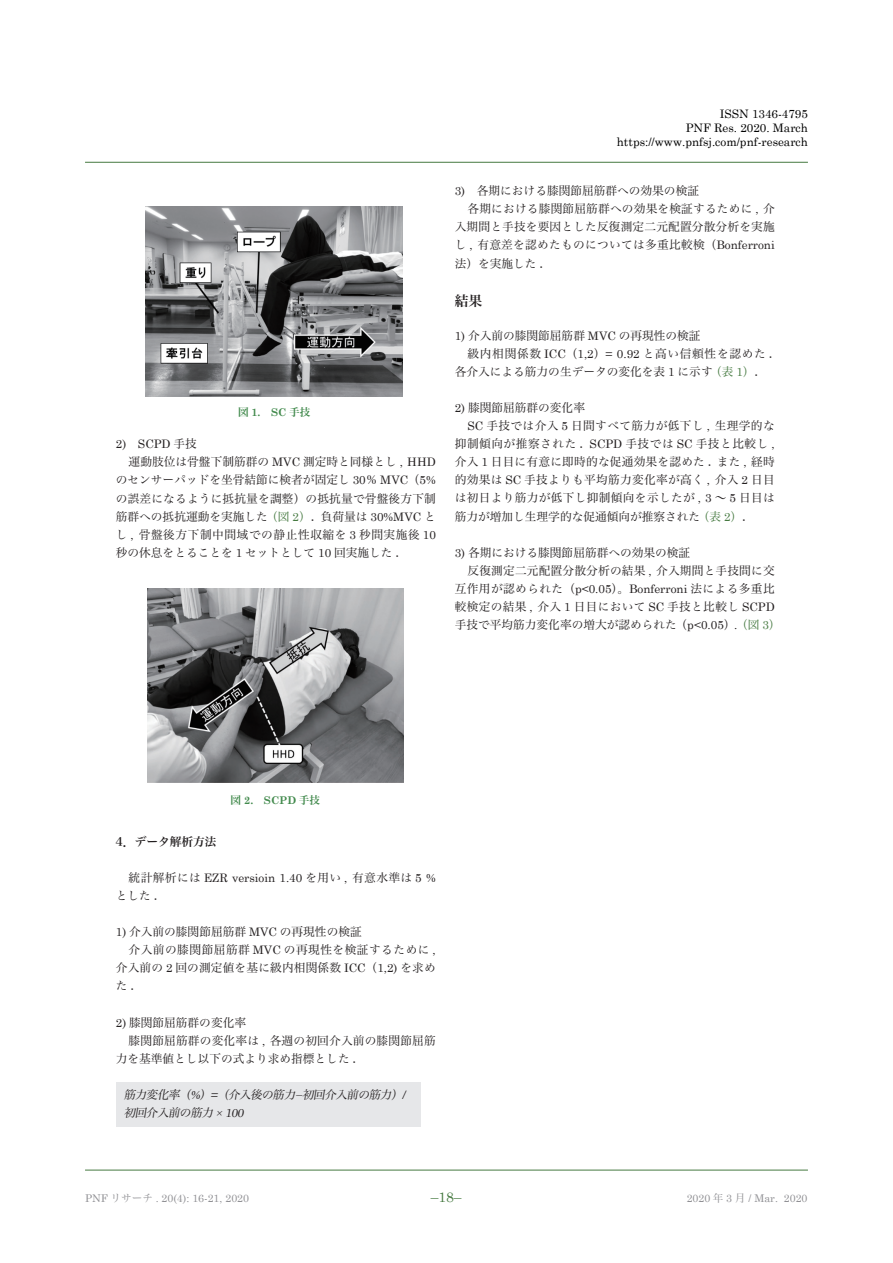
<style>
.page{position:relative;width:893px;height:1263px;background:#fff}
.page>*{position:absolute;margin:0;border:0;box-sizing:border-box;transform-origin:0 0}
.t1{font:13.8px "Century Schoolbook";color:#457940}
.t2{font:13.8px "Hira Min Pro N W6";color:#231f20}
.t3{font:11.7px/18px "Hira Min Pro W3";letter-spacing:.015em;color:#231f20}
.t4{font:11.7px "Hira Min Pro N W3";color:#231f20}
.t5{font:11.7px "Century Schoolbook";color:#231f20}
.t6{font:11.7px/13.8px "Century Schoolbook";color:#000;text-align:right}
.t7{font:11.7px/18px "Hira Min Pro N W3";letter-spacing:.025em;color:#231f20}
.t8{font:italic 11.7px/18px "Hira Min Pro W3";color:#231f20}
.t9{font:11.7px "Hira Min Pro W3";letter-spacing:.045em;color:#231f20}
.t10{font:11.7px "Hira Min Pro W3";letter-spacing:.04em;color:#231f20}
.t11{font:11.7px "Hira Min Pro W3";letter-spacing:.035em;color:#231f20}
.t12{font:11.7px "Hira Min Pro N W6";color:#231f20}
.t13{font:10.65px "Century Schoolbook";color:#909094}
.t14{font:700 10.65px "Century Schoolbook";color:#428a4d}
.s1{font-family:"Hira Min Pro W6";font-weight:400}
.s2{font-family:"Hira Min Pro W3"}
.s3{font-family:"Hira Min Pro N W3"}
.s4{font-family:"Century Schoolbook"}
.s5{font-family:"Hira Min Pro N W3";color:#457940}
.s6{color:#457940}
.s7{font-family:"Century Schoolbook";color:#457940}
.s8{font-family:"Hira Min Pro W3";color:#457940}
</style>
<div class="page">
<hr style="left:85px;top:1170px;width:723px;height:1px;background:#457940">
<hr style="left:85px;top:162px;width:723px;height:1px;background:#457940">
<div style="left:116px;top:1082px;width:304px;height:45px;background:#e6e7e9"></div>
<img style="left:146px;top:206px;width:257px;height:190px">
<img style="left:147px;top:589px;width:256px;height:193px">
<p class="t14" style="left:238px;top:405px;width:74px"><span class="s1">図</span> 1. SC <span class="s1">手技</span></p>
<p class="t5" style="left:116px;top:437px;width:83px">2) SCPD <span class="s2">手技</span></p>
<p class="t3" style="left:129px;top:452px;width:309px">運動肢位<span class="s3">は</span>骨盤下制筋群<span class="s3">の</span> <span class="s4">MVC</span> 測定時<span class="s3">と</span>同様<span class="s3">とし</span> <span class="s4">, HHD</span></p>
<p class="t4" style="left:116px;top:470px;width:321px">のセンサーパッドを<span class="s2">坐骨結節</span>に<span class="s2">検者</span>が<span class="s2">固定</span>し <span class="s4">30</span>％ <span class="s4">MVC</span>（<span class="s4">5%</span></p>
<p class="t3" style="left:116px;top:488px;width:321px;text-align:justify"><span class="s3">の</span>誤差<span class="s3">になるように</span>抵抗量<span class="s3">を</span>調整<span class="s3">）の</span>抵抗量<span class="s3">で</span>骨盤後方下制筋群<span class="s3">への</span>抵抗運動<span class="s3">を</span>実施<span class="s3">した</span><span class="s5">（</span><span class="s6">図</span> <span class="s7">2</span><span class="s5">）</span><span class="s3">.</span> 負荷量<span class="s3">は</span> <span class="s4">30%MVC</span> <span class="s3">とし</span> <span class="s4">,</span> 骨盤後方下制中間域<span class="s3">での</span>静止性収縮<span class="s3">を</span> <span class="s4">3</span> 秒間実施後 <span class="s4">10</span></p>
<p class="t4" style="left:116px;top:542px;width:287px"><span class="s2">秒</span>の<span class="s2">休息</span>をとることを <span class="s4">1</span> セットとして <span class="s4">10</span> <span class="s2">回実施</span>した .</p>
<p class="t6" style="left:617px;top:107px;width:193px">ISSN 1346-4795<br>PNF Res. 2020. March https://www.pnfsj.com/pnf-research</p>
<p class="t3" style="left:455px;top:181px;width:246px"><span class="s4">3)</span>　各期<span class="s3">における</span>膝関節屈筋群<span class="s3">への</span>効果<span class="s3">の</span>検証</p>
<p class="t3" style="left:468px;top:199px;width:309px">各期<span class="s3">における</span>膝関節屈筋群<span class="s3">への</span>効果<span class="s3">を</span>検証<span class="s3">するために</span> <span class="s4">,</span> 介</p>
<p class="t3" style="left:455px;top:217px;width:321px">入期間<span class="s3">と</span>手技<span class="s3">を</span>要因<span class="s3">とした</span>反復測定二元配置分散分析<span class="s3">を</span>実施</p>
<p class="t7" style="left:455px;top:235px;width:321px">し <span class="s4">,</span> <span class="s2">有意差</span>を<span class="s2">認</span>めたものについては<span class="s2">多重比較検</span>（<span class="s4">Bonferroni</span><span class="s2">法</span>）を<span class="s2">実施</span>した .</p>
<p class="t2" style="left:455px;top:288px;width:29px">結果</p>
<p class="t3" style="left:468px;top:325px;width:309px;text-indent:-13px"><span class="s4">1)</span> 介入前<span class="s3">の</span>膝関節屈筋群 <span class="s4">MVC</span> <span class="s3">の</span>再現性<span class="s3">の</span>検証<br>級内相関係数 <span class="s4">ICC</span><span class="s3">（</span><span class="s4">1,2</span><span class="s3">）</span><span class="s4">= 0.92</span> <span class="s3">と</span>高<span class="s3">い</span>信頼性<span class="s3">を</span>認<span class="s3">めた .</span></p>
<p class="t4" style="left:455px;top:362px;width:307px"><span class="s2">各介入</span>による<span class="s2">筋力</span>の<span class="s2">生</span>データの<span class="s2">変化</span>を<span class="s2">表</span> <span class="s4">1</span> に<span class="s2">示</span>す<span class="s6">（</span><span class="s8">表</span> <span class="s7">1</span><span class="s6">）</span>.</p>
<p class="t3" style="left:455px;top:398px;width:132px"><span class="s4">2)</span> 膝関節屈筋群<span class="s3">の</span>変化率</p>
<p class="t11" style="left:467px;top:416px;width:309px"><span class="s4">SC</span> 手技<span class="s3">では</span>介入 <span class="s4">5</span> 日間<span class="s3">すべて</span>筋力<span class="s3">が</span>低下<span class="s3">し</span> <span class="s4">,</span> 生理学的<span class="s3">な</span></p>
<p class="t9" style="left:455px;top:434px;width:321px">抑制傾向<span class="s3">が</span>推察<span class="s3">された .</span> <span class="s4">SCPD</span> 手技<span class="s3">では</span> <span class="s4">SC</span> 手技<span class="s3">と</span>比較<span class="s3">し</span> <span class="s4">,</span></p>
<p class="t3" style="left:455px;top:452px;width:321px">介入 <span class="s4">1</span> 日目<span class="s3">に</span>有意<span class="s3">に</span>即時的<span class="s3">な</span>促通効果<span class="s3">を</span>認<span class="s3">めた . また</span> <span class="s4">,</span> 経時</p>
<p class="t3" style="left:455px;top:470px;width:321px">的効果<span class="s3">は</span> <span class="s4">SC</span> 手技<span class="s3">よりも</span>平均筋力変化率<span class="s3">が</span>高<span class="s3">く</span> <span class="s4">,</span> 介入 <span class="s4">2</span> 日目</p>
<p class="t3" style="left:455px;top:488px;width:321px"><span class="s3">は</span>初日<span class="s3">より</span>筋力<span class="s3">が</span>低下<span class="s3">し</span>抑制傾向<span class="s3">を</span>示<span class="s3">したが</span> <span class="s4">, 3</span> <span class="s3">～</span> <span class="s4">5</span> 日目<span class="s3">は</span></p>
<p class="t3" style="left:455px;top:506px;width:295px">筋力<span class="s3">が</span>増加<span class="s3">し</span>生理学的<span class="s3">な</span>促通傾向<span class="s3">が</span>推察<span class="s3">された</span><span class="s5">（</span><span class="s6">表</span> <span class="s7">2</span><span class="s5">）</span><span class="s3">.</span></p>
<p class="t3" style="left:467px;top:542px;width:309px;text-indent:-13px"><span class="s4">3)</span> 各期<span class="s3">における</span>膝関節屈筋群<span class="s3">への</span>効果<span class="s3">の</span>検証<br>反復測定二元配置分散分析<span class="s3">の</span>結果 <span class="s4">,</span> 介入期間<span class="s3">と</span>手技間<span class="s3">に</span>交</p>
<p class="t5" style="left:455px;top:581px;width:321px"><span class="s2">互作用</span><span class="s3">が</span><span class="s2">認</span><span class="s3">められた（</span>p&lt;0.05<span class="s3">）。</span>Bonferroni <span class="s2">法</span><span class="s3">による</span><span class="s2">多重比</span></p>
<p class="t3" style="left:455px;top:596px;width:327px">較検定<span class="s3">の</span>結果 <span class="s4">,</span> 介入 <span class="s4">1</span> 日目<span class="s3">において</span> <span class="s4">SC</span> 手技<span class="s3">と</span>比較<span class="s3">し</span> <span class="s4">SCPD</span>手技<span class="s3">で</span>平均筋力変化率<span class="s3">の</span>増大<span class="s3">が</span>認<span class="s3">められた（</span><span class="s4">p&lt;0.05</span><span class="s3">）</span><span class="s4">.</span><span class="s5">（</span><span class="s6">図</span> <span class="s7">3</span><span class="s5">）</span></p>
<p class="t14" style="left:231px;top:793px;width:91px"><span class="s1">図</span> 2. SCPD <span class="s1">手技</span></p>
<p class="t12" style="left:116px;top:831px;width:102px">4．データ解析方法</p>
<p class="t5" style="left:129px;top:870px;width:309px"><span class="s2">統計解析</span><span class="s3">には</span> EZR versioin 1.40 <span class="s3">を</span><span class="s2">用</span><span class="s3">い</span> , <span class="s2">有意水準</span><span class="s3">は</span> 5 %</p>
<p class="t4" style="left:116px;top:886px;width:45px">とした .</p>
<p class="t3" style="left:116px;top:922px;width:247px"><span class="s4">1)</span> 介入前<span class="s3">の</span>膝関節屈筋群 <span class="s4">MVC</span> <span class="s3">の</span>再現性<span class="s3">の</span>検証</p>
<p class="t10" style="left:129px;top:940px;width:309px">介入前<span class="s3">の</span>膝関節屈筋群 <span class="s4">MVC</span> <span class="s3">の</span>再現性<span class="s3">を</span>検証<span class="s3">するために</span> <span class="s4">,</span></p>
<p class="t3" style="left:116px;top:958px;width:321px">介入前<span class="s3">の</span> <span class="s4">2</span> 回<span class="s3">の</span>測定値<span class="s3">を</span>基<span class="s3">に</span>級内相関係数 <span class="s4">ICC</span><span class="s3">（</span><span class="s4">1,2)</span> <span class="s3">を</span>求<span class="s3">め</span></p>
<p class="t4" style="left:116px;top:976px;width:22px">た.</p>
<p class="t3" style="left:129px;top:1012px;width:309px;text-indent:-13px"><span class="s4">2)</span> 膝関節屈筋群<span class="s3">の</span>変化率<br>膝関節屈筋群<span class="s3">の</span>変化率<span class="s3">は</span> <span class="s4">,</span> 各週<span class="s3">の</span>初回介入前<span class="s3">の</span>膝関節屈筋</p>
<p class="t4" style="left:116px;top:1048px;width:244px"><span class="s2">力</span>を<span class="s2">基準値</span>とし<span class="s2">以下</span>の<span class="s2">式</span>より<span class="s2">求</span>め<span class="s2">指標</span>とした .</p>
<p class="t8" style="left:124px;top:1084px;width:285px">筋力変化率<span class="s3">（</span><span class="s4">%</span><span class="s3">）</span><span class="s4">=</span><span class="s3">（</span>介入後<span class="s3">の</span>筋力<span class="s3">-</span>初回介入前<span class="s3">の</span>筋力<span class="s3">）</span><span class="s4">/</span>初回介入前<span class="s3">の</span>筋力 <span class="s3">×</span> <span class="s4">100</span></p>
<p class="t13" style="left:85px;top:1192px;width:166px">PNF <span class="s3">リサーチ</span> . 20(4): 16-21, 2020</p>
<p class="t1" style="left:431px;top:1189px;width:32px">–18–</p>
<p class="t13" style="left:687px;top:1192px;width:122px">2020 <span class="s2">年</span> 3 <span class="s2">月</span> / Mar. 2020</p>
</div>
